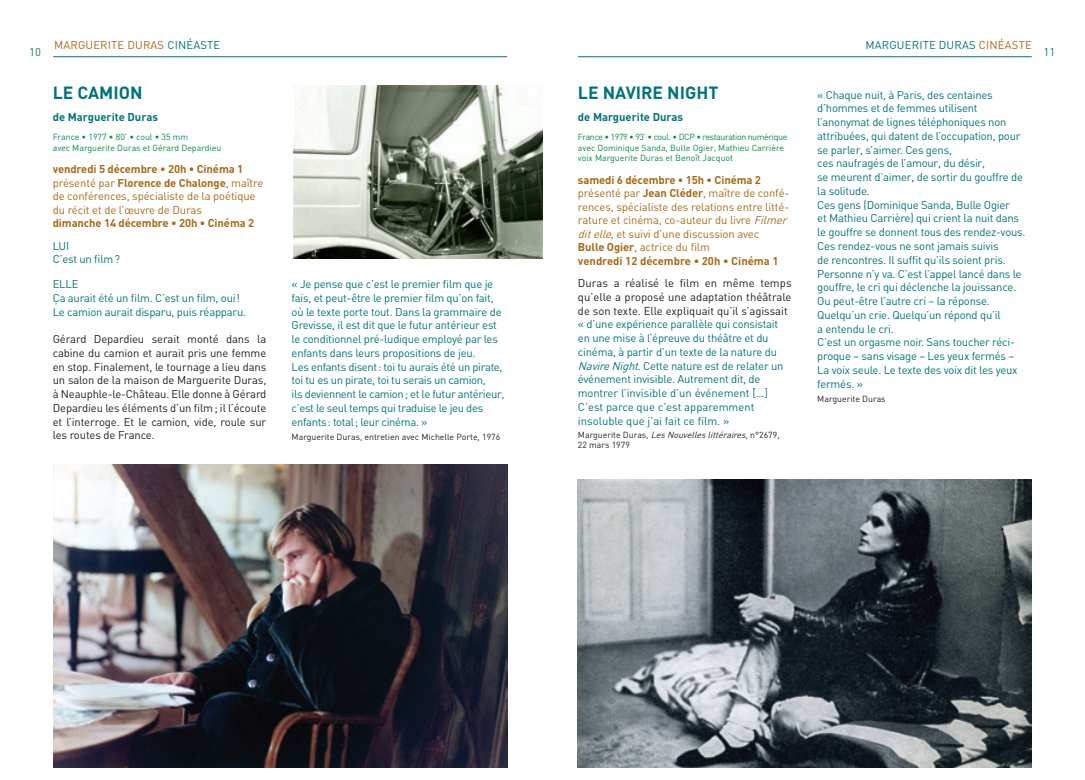
<style>
.page{position:relative;width:1085px;height:780px;background:#fff}
.page>*{position:absolute;margin:0;border:0;box-sizing:border-box;transform-origin:0 0}
.t1{font:700 17.5px "DIN";color:#00747b}
.t2{font:11.25px/13.8px "DIN";letter-spacing:-.02em;color:#00747b}
.t3{font:11.25px/13.5px "DIN";letter-spacing:-.01em;color:#a76a16}
.t4{font:11.25px/13.8px "DIN";letter-spacing:-.01em;color:#231f20;text-align:justify}
.t5{font:700 11.25px "DIN";color:#00747b}
.t6{font:700 11.25px "DIN";letter-spacing:-.01em;color:#a76a16}
.t7{font:11.25px "DIN";color:#008b43}
.t8{font:8.75px/10.5px "DIN";color:#008b43}
.t9{font:8.75px/10px "DIN";color:#231f20}
.s1{color:#00747b}
.s2{color:#a76a16}
.s3{font-weight:700}
.s4{font-style:italic}
</style>
<div class="page">
<hr style="left:53px;top:56px;width:454px;height:1px;background:#00747b">
<hr style="left:578px;top:56px;width:453px;height:1px;background:#00747b">
<img style="left:293px;top:85px;width:249px;height:174px">
<img style="left:54px;top:464px;width:453px;height:303px">
<img style="left:578px;top:479px;width:453px;height:288px">
<p class="t3" style="left:54px;top:38px;width:168px">marguerite duras <span class="s1">Cinéaste</span></p>
<p class="t2" style="left:865px;top:38px;width:168px">marguerite duras <span class="s2">Cinéaste</span></p>
<h1 class="t1" style="left:53px;top:81px;width:88px">Le Camion</h1>
<p class="t5" style="left:53px;top:110px;width:107px">de Marguerite Duras</p>
<p class="t8" style="left:53px;top:132px;width:170px">France • 1977 • 80’ • coul • 35 mm<br>avec Marguerite Duras et Gérard Depardieu</p>
<p class="t3" style="left:53px;top:162px;width:212px"><span class="s3">vendredi 5 décembre • 20h • Cinéma 1 </span>présenté par <span class="s3">Florence de Chalonge</span>, maître de conférences, spécialiste de la poétique du récit et de l’œuvre de D uras</p>
<p class="t6" style="left:53px;top:216px;width:203px">dimanche 14 décembre • 20h • Cinéma 2</p>
<p class="t2" style="left:53px;top:238px;width:69px">LUI<br>C’est un film?</p>
<p class="t2" style="left:53px;top:277px;width:195px">ELLE<br>Ça aurait été un film. C’est un film, oui!<br>Le camion aurait disparu, puis réapparu.</p>
<p class="t4" style="left:53px;top:332px;width:215px">Gérard Depardieu serait monté dans la cabine du camion et aurait pris une femme en stop. Finalement, le tournage a lieu dans un salon de la maison de Marguerite Duras, à Neauphle-le-Château. Elle donne à Gérard Depardieu les éléments d’un film; il l’écoute et l’interroge. Et le camion, vide, roule sur les routes de France.</p>
<p class="t7" style="left:29px;top:45px;width:13px">10</p>
<p class="t7" style="left:1043px;top:45px;width:13px">11</p>
<h1 class="t1" style="left:578px;top:81px;width:48px">Le Navire</h1>
<h1 class="t1" style="left:667px;top:81px;width:23px">Night</h1>
<p class="t5" style="left:578px;top:110px;width:107px">de Marguerite Duras</p>
<p class="t8" style="left:578px;top:132px;width:211px">France • 1979 • 93’ • coul. • DCP • restauration numérique avec Dominique Sanda, Bulle Ogier, Mathieu Carrière voix Marguerite Duras et Benoît Jacquot</p>
<p class="t3" style="left:578px;top:172px;width:214px"><span class="s3">samedi 6 décembre • 15h • Cinéma 2 </span>présenté par <span class="s3">Jean Cléder</span>, maître de confé&shy;rences, spécialiste des relations entre litté&shy;rature et cinéma, co-auteur du livre <span class="s4">Filmer ditelle</span>, et suivi d’une discussion avec<br><span class="s3">Bulle Ogier</span>, actrice du film<br><span class="s3">vendredi 12 décembre • 20h • Cinéma 1</span></p>
<p class="t4" style="left:578px;top:276px;width:215px">Duras a réalisé le film en même temps qu’elle a proposé une adaptation théâtrale de son texte. Elle expliquait qu’il s’agissait</p>
<p class="t2" style="left:578px;top:317px;width:207px">« d’une expérience parallèle qui consistait en une mise à l’épreuve du théâtre et du cinéma, à partir d’un texte de la nature du <span class="s4">NavireNight</span>. Cette nature est de relater un événement invisible. Autrement dit, de montrer l’invisible d’un événement […] C’est parce que c’est apparemment insoluble que j’ai fait ce film. »</p>
<p class="t9" style="left:578px;top:430px;width:203px">M arguerite D uras, <span class="s4">LesNouvelleslittéraires</span>, n°2679,<br>22 mars 1979</p>
<p class="t2" style="left:817px;top:87px;width:210px">« Chaque nuit, à Paris, des centaines d’hommes et de femmes utilisent l’anonymat de lignes téléphoniques non attribuées, qui datent de l’occupation, pour se parler, s’aimer. Ces gens,<br>ces naufragés de l’amour, du désir,<br>se meurent d’aimer, de sortir du gouffre de la solitude.<br>Ces gens (Dominique Sanda, Bulle Ogier<br>et Mathieu Carrière) qui crient la nuit dans le gouffre se donnent tous des rendez-vous.<br>Ces rendez-vous ne sont jamais suivis<br>de rencontres. I l suffit qu’ils soient pris.<br>Personne n’y va. C’est l’appel lancé dans le gouffre, le cri qui déclenche la jouissance.<br>Ou peut-être l’autre cri – la réponse.<br>Quelqu’un crie. Quelqu’un répond qu’il<br>a entendu le cri.<br>C’est un orgasme noir. Sans toucher réci&shy;proque – sans visage – Les yeux fermés – La voix seule. Le texte des voix dit les yeux fermés. »</p>
<p class="t9" style="left:817px;top:393px;width:70px">Marguerite Duras</p>
<p class="t2" style="left:291px;top:277px;width:214px">« Je pense que c’est le premier film que je fais, et peut-être le premier film qu’on fait, où le texte porte tout. Dans la grammaire de Grevisse, il est dit que le futur antérieur est le conditionnel pré-ludique employé par les enfants dans leurs propositions de jeu.<br>Les enfants disent: toi tu aurais été un pirate, toi tu es un pirate, toi tu serais un camion,<br>ils deviennent le camion; et le futur antérieur, c’est le seul temps qui traduise le jeu des enfants: total; leur cinéma. »</p>
<p class="t9" style="left:291px;top:432px;width:210px">Marguerite Duras, entretien avec M ichelle Porte, 1976</p>
</div>
